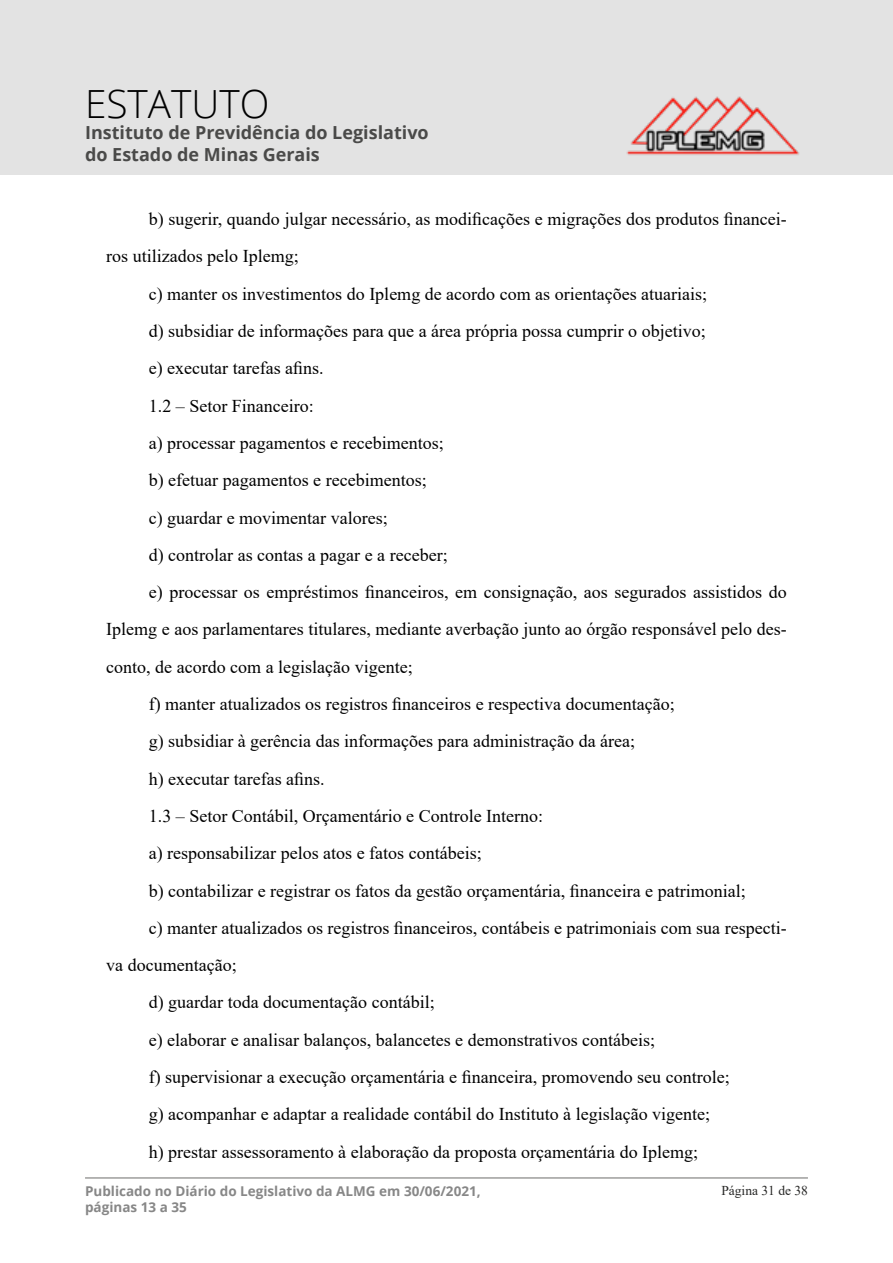
<style>
.page{position:relative;width:893px;height:1263px;background:#fff}
.page>*{position:absolute;margin:0;border:0;box-sizing:border-box;transform-origin:0 0}
.t1{font:300 38.85px "Open Sans";color:#000}
.t2{font:18px "Times New Roman";color:#000}
.t3{font:700 18px/21.6px "Open Sans";color:#4a4a49}
.t4{font:700 13.5px/16.2px "Open Sans";color:#878787}
.t5{font:13.5px "Times New Roman";color:#282827}
</style>
<div class="page">
<div style="left:0;top:0;width:893px;height:175px;background:#e3e3e3"></div>
<hr style="left:85px;top:1177px;width:723px;height:2px;background:#9d9d9c">
<img style="left:626px;top:96px;width:173px;height:59px">
<h1 class="t1" style="left:85px;top:77px;width:186px">ESTATUTO</h1>
<p class="t3" style="left:85px;top:121px;width:345px">Instituto de Previdência do Legislativo do Estado de Minas Gerais</p>
<p class="t2" style="left:149px;top:206px;width:639px">b) sugerir, quando julgar necessário, as modificações e migrações dos produtos financei-</p>
<p class="t2" style="left:106px;top:244px;width:194px">ros utilizados pelo Iplemg;</p>
<p class="t2" style="left:149px;top:281px;width:560px">c) manter os investimentos do Iplemg de acordo com as orientações atuariais;</p>
<p class="t2" style="left:149px;top:318px;width:558px">d) subsidiar de informações para que a área própria possa cumprir o objetivo;</p>
<p class="t2" style="left:149px;top:356px;width:176px">e) executar tarefas afins.</p>
<p class="t2" style="left:149px;top:393px;width:166px">1.2 – Setor Financeiro:</p>
<p class="t2" style="left:149px;top:430px;width:296px">a) processar pagamentos e recebimentos;</p>
<p class="t2" style="left:149px;top:467px;width:279px">b) efetuar pagamentos e recebimentos;</p>
<p class="t2" style="left:149px;top:505px;width:240px">c) guardar e movimentar valores;</p>
<p class="t2" style="left:149px;top:542px;width:300px">d) controlar as contas a pagar e a receber;</p>
<p class="t2" style="left:149px;top:579px;width:639px">e) processar os empréstimos financeiros, em consignação, aos segurados assistidos do</p>
<p class="t2" style="left:106px;top:617px;width:682px">Iplemg e aos parlamentares titulares, mediante averbação junto ao órgão responsável pelo des-</p>
<p class="t2" style="left:106px;top:654px;width:308px">conto, de acordo com a legislação vigente;</p>
<p class="t2" style="left:149px;top:691px;width:527px">f) manter atualizados os registros financeiros e respectiva documentação;</p>
<p class="t2" style="left:149px;top:729px;width:488px">g) subsidiar à gerência das informações para administração da área;</p>
<p class="t2" style="left:149px;top:766px;width:177px">h) executar tarefas afins.</p>
<p class="t2" style="left:149px;top:803px;width:396px">1.3 – Setor Contábil, Orçamentário e Controle Interno:</p>
<p class="t2" style="left:149px;top:840px;width:334px">a) responsabilizar pelos atos e fatos contábeis;</p>
<p class="t2" style="left:149px;top:878px;width:598px">b) contabilizar e registrar os fatos da gestão orçamentária, financeira e patrimonial;</p>
<p class="t2" style="left:149px;top:915px;width:639px">c) manter atualizados os registros financeiros, contábeis e patrimoniais com sua respecti-</p>
<p class="t2" style="left:106px;top:952px;width:132px">va documentação;</p>
<p class="t2" style="left:149px;top:990px;width:287px">d) guardar toda documentação contábil;</p>
<p class="t2" style="left:149px;top:1027px;width:508px">e) elaborar e analisar balanços, balancetes e demonstrativos contábeis;</p>
<p class="t2" style="left:149px;top:1064px;width:582px">f) supervisionar a execução orçamentária e financeira, promovendo seu controle;</p>
<p class="t2" style="left:149px;top:1101px;width:563px">g) acompanhar e adaptar a realidade contábil do Instituto à legislação vigente;</p>
<p class="t2" style="left:149px;top:1139px;width:551px">h) prestar assessoramento à elaboração da proposta orçamentária do Iplemg;</p>
<p class="t4" style="left:85px;top:1182px;width:397px">Publicado no Diário do Legislativo da ALMG em 30/06/2021, páginas 13 a 35</p>
<p class="t5" style="left:721px;top:1181px;width:88px">Página 31 de 38</p>
</div>
